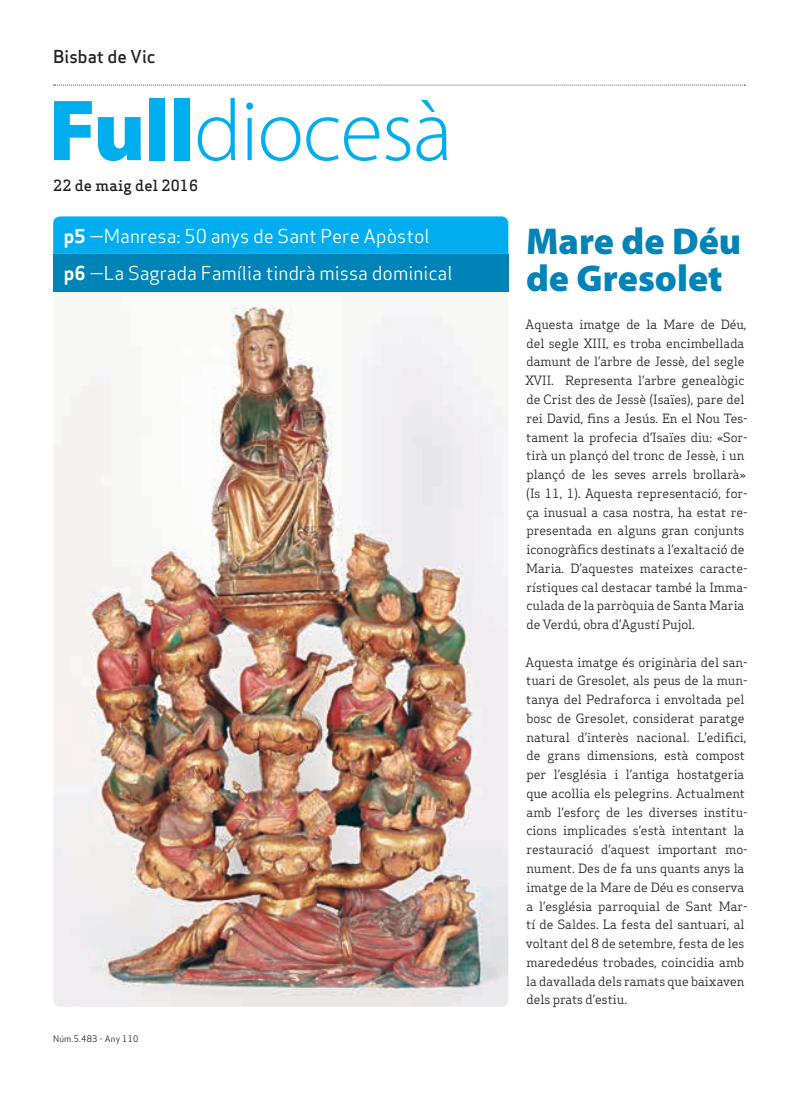
<style>
.page{position:relative;width:798px;height:1099px;background:#fff}
.page>*{position:absolute;margin:0;border:0;box-sizing:border-box;transform-origin:0 0}
.Titulars{font:300 87.5px "Myriad Pro";letter-spacing:-.015em;color:#00aeef}
.Titulars-2{font:900 37.5px/37.5px "Myriad Pro";color:#0083b6}
.Destacat_Portada{font:18.75px "Apex Sans Book T";color:#fff}
.Capçalera{font:17.5px "Apex Sans Medium T";color:#231f20}
.Data{font:500 15px "Apex Serif";letter-spacing:.01em;color:#231f20}
.Text_General{font:12.5px/18.8px "Apex Serif";color:#231f20}
.Data_Peu{font:8.75px "Apex Sans Book T";letter-spacing:.02em;color:#231f20}
.s1{font-weight:900}
.s2{font-family:"Apex Sans Bold T"}
</style>
<div class="page">
<img style="left:53px;top:291px;width:455px;height:715px">
<svg style="left:54px;top:85px;width:691px;height:1px"></svg>
<div style="left:53px;top:216px;width:455px;height:38px;background:#00aeef"></div>
<div style="left:53px;top:254px;width:455px;height:37px;background:#0083b6"></div>
<p class="Capçalera" style="left:53px;top:45px;width:104px">Bisbat de Vic</p>
<p class="Titulars" style="left:49px;top:78px;width:405px"><span class="s1">Full</span>diocesà</p>
<p class="Data" style="left:53px;top:176px;width:146px">22 de maig del 2016</p>
<p class="Destacat_Portada" style="left:64px;top:224px;width:367px"><span class="s2">p5</span> —Manresa: 50 anys de Sant Pere Apòstol</p>
<p class="Destacat_Portada" style="left:64px;top:261px;width:390px"><span class="s2">p6</span> —La Sagrada Família tindrà missa dominical</p>
<p class="Data_Peu" style="left:53px;top:1032px;width:87px">Núm.5.483 - Any 110</p>
<p class="Titulars-2" style="left:526px;top:221px;width:217px">Mare de Déu de Gresolet</p>
<p class="Text_General" style="left:525px;top:315px;width:224px">Aquesta imatge de la Mare de Déu, del segle XIII, es troba encimbellada damunt de l’arbre de Jessè, del segle XVII. Representa l’arbre genealògic de Crist des de Jessè (Isaïes), pare del rei David, fins a Jesús. En el Nou Tes&shy;tament la profecia d’Isaïes diu: «Sor&shy;tirà un plançó del tronc de Jessè, i un plançó de les seves arrels brollarà» (Is 11, 1). Aquesta representació, for&shy;ça inusual a casa nostra, ha estat re&shy;presentada en alguns gran conjunts iconogràfics destinats a l’exaltació de Maria. D’aquestes mateixes caracte&shy;rístiques cal destacar també la Imma&shy;culada de la parròquia de Santa Maria de Verdú, obra d’Agustí Pujol.</p>
<p class="Text_General" style="left:525px;top:652px;width:224px">Aquesta imatge és originària del san&shy;tuari de Gresolet, als peus de la mun&shy;tanya del Pedraforca i envoltada pel bosc de Gresolet, considerat paratge natural d’interès nacional. L’edifici, de grans dimensions, està compost per l’església i l’antiga hostatgeria que acollia els pelegrins. Actualment amb l’esforç de les diverses institu&shy;cions implicades s’està intentant la restauració d’aquest important mo&shy;nument. Des de fa uns quants anys la imatge de la Mare de Déu es conserva a l’església parroquial de Sant Mar&shy;tí de Saldes. La festa del santuari, al voltant del 8 de setembre, festa de les marededéus trobades, coincidia amb la davallada dels ramats que baixaven dels prats d’estiu.</p>
</div>
